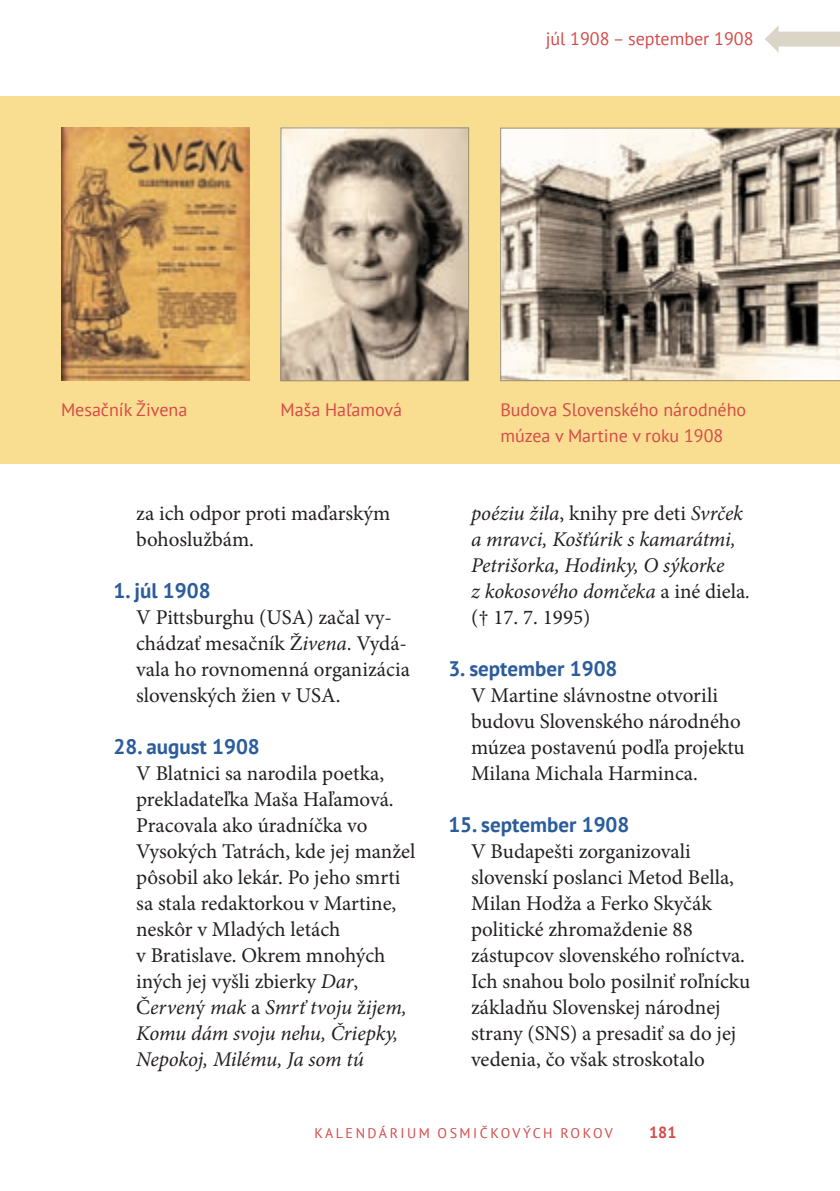
<style>
.page{position:relative;width:840px;height:1191px;background:#fff}
.page>*{position:absolute;margin:0;border:0;box-sizing:border-box;transform-origin:0 0}
.t1{font:21px/26px "Minion Pro";color:#231f20}
.t2{font:italic 21px/26px "Minion Pro";letter-spacing:-.01em;color:#231f20}
.t3{font:700 21px "PT Sans";color:#2b5c9b}
.t4{font:18px/26px "PT Sans";color:#d54a49}
.t5{font:700 16px "PT Sans";color:#d54a49}
.t6{font:14px "PT Sans";letter-spacing:.18em;color:#d54a49}
.s1{font-style:italic}
.s2{font-style:normal}
</style>
<div class="page">
<svg style="left:765px;top:25px;width:74px;height:28px"></svg>
<div style="left:0;top:96px;width:839px;height:367px;background:#f9dd91"></div>
<img style="left:282px;top:130px;width:184px;height:249px">
<div style="left:280px;top:128px;width:188px;height:253px;border:1px solid #998e6c"></div>
<svg style="left:500px;top:128px;width:339px;height:253px;background:#aca295"></svg>
<img style="left:61px;top:128px;width:188px;height:253px">
<p class="t4" style="left:545px;top:25px;width:209px">júl 1908 – september 1908</p>
<p class="t4" style="left:61px;top:396px;width:128px">Mesačník Živena</p>
<p class="t4" style="left:280px;top:396px;width:123px">Maša Haľamová</p>
<p class="t4" style="left:500px;top:396px;width:247px">Budova Slovenského národného múzea v Martine v roku 1908</p>
<p class="t1" style="left:136px;top:502px;width:255px">za ich odpor proti maďarským bohoslužbám.</p>
<p class="t3" style="left:113px;top:577px;width:98px">1. júl 1908</p>
<p class="t1" style="left:136px;top:606px;width:275px">V Pittsburghu (USA) začal vy&shy;chádzať mesačník Ž<span class="s1">ivena</span>. Vydá&shy;vala ho rovnomenná organizácia slovenských žien v USA.</p>
<p class="t3" style="left:113px;top:733px;width:148px">28. august 1908</p>
<p class="t1" style="left:136px;top:762px;width:280px">V Blatnici sa narodila poetka, prekladateľka Maša Haľamová.<br>Pracovala ako úradníčka vo<br>Vysokých Tatrách, kde jej manžel pôsobil ako lekár. Po jeho smrti sa stala redaktorkou v Martine, neskôr v Mladých letách<br>v Bratislave. Okrem mnohých iných jej vyšli zbierky <span class="s1">Dar</span>,<br>Č<span class="s1">erven</span>ý <span class="s1">mak</span> a <span class="s1">Smrť tvoju</span> ž<span class="s1">ijem,<br>Komu dám svoju nehu, Čriepky,<br>Nepokoj, Milému, Ja som tú</span></p>
<p class="t2" style="left:471px;top:502px;width:280px">poéziu žila<span class="s2">, knihy pre deti</span> Svrček a mravci, Košťúrik s kamarátmi,<br>Petrišorka, Hodinky, O sýkorke<br>z kokosového domčeka <span class="s2">a iné diela</span>. <span class="s2">(† 17. 7. 1995)</span></p>
<p class="t3" style="left:448px;top:655px;width:170px">3. september 1908</p>
<p class="t1" style="left:471px;top:684px;width:275px">V Martine slávnostne otvorili budovu Slovenského národného múzea postavenú podľa projektu<br>Milana Michala Harminca.</p>
<p class="t3" style="left:448px;top:811px;width:182px">15. september 1908</p>
<p class="t1" style="left:471px;top:840px;width:280px">V Budapešti zorganizovali slovenskí poslanci Metod Bella,<br>Milan Hodža a Ferko Skyčák politické zhromaždenie 88 zástupcov slovenského roľníctva.<br>Ich snahou bolo posilniť roľnícku základňu Slovenskej národnej strany (SNS) a presadiť sa do jej vedenia, čo však stroskotalo</p>
<p class="t6" style="left:314px;top:1123px;width:299px">KALENDÁRIUM OSMIČKOVÝCH ROKOV</p>
<p class="t5" style="left:648px;top:1121px;width:29px">181</p>
</div>
